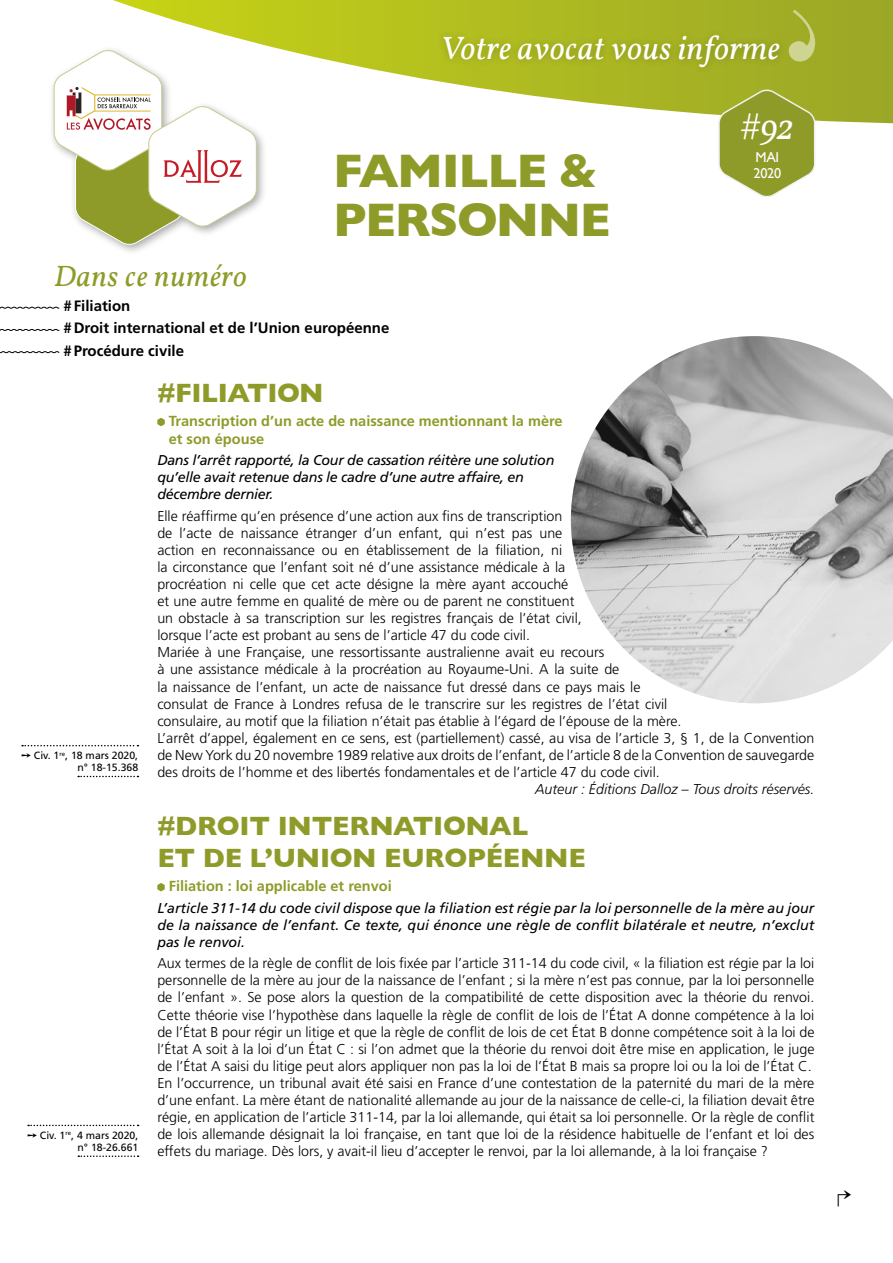
<style>
.page{position:relative;width:893px;height:1263px;background:#fff}
.page>*{position:absolute;margin:0;border:0;box-sizing:border-box;transform-origin:0 0}
.t1{font:700 48px/49.5px "Gill Sans";letter-spacing:-.03em;color:#8f9b29}
.t2{font:italic 36px "Vollkorn";color:#fff}
.t3{font:italic 33px "Vollkorn";letter-spacing:.01em;color:#fff}
.t4{font:italic 30px "Vollkorn";letter-spacing:.02em;color:#8f9b29}
.t5{font:28.8px "MS Mincho";color:#000}
.t6{font:700 27px/32.4px "Gill Sans";letter-spacing:-.01em;color:#8f9b29}
.t7{font:700 15px/22.2px "Frutiger";color:#000}
.t8{font:700 14.55px/17.4px "Frutiger";color:#8f9b29}
.t9{font:300 14.25px/17.1px "Frutiger";color:#000}
.t10{font:italic 14.25px/17.1px "Frutiger";letter-spacing:-.02em;color:#000}
.t11{font:italic 300 14.25px "Frutiger";color:#000}
.t12{font:14.25px/16.2px "Gill Sans";letter-spacing:-.02em;color:#fff}
.t13{font:10.5px/12.3px "Frutiger";color:#000;text-align:right}
</style>
<div class="page">
<svg style="left:113px;top:0;width:780px;height:124px"></svg>
<div style="left:436px;top:28px;width:351px;height:48px;background:#000;opacity:.2"></div>
<div style="left:49px;top:45px;width:219px;height:211px;background:#000;opacity:.35"></div>
<svg style="left:54px;top:50px;width:203px;height:195px"></svg>
<svg style="left:0;top:329px;width:59px;height:2px"></svg>
<svg style="left:0;top:351px;width:59px;height:2px"></svg>
<svg style="left:0;top:306px;width:59px;height:3px"></svg>
<svg style="left:717px;top:88px;width:99px;height:109px;background:#a3ad4b"></svg>
<svg style="left:157px;top:418px;width:8px;height:8px"></svg>
<svg style="left:157px;top:883px;width:8px;height:8px"></svg>
<svg style="left:22px;top:745px;width:116px;height:1px"></svg>
<svg style="left:78px;top:776px;width:60px;height:1px"></svg>
<svg style="left:28px;top:1125px;width:111px;height:1px"></svg>
<svg style="left:78px;top:1155px;width:61px;height:2px"></svg>
<img style="left:571px;top:336px;width:322px;height:367px">
<svg style="left:789px;top:10px;width:26px;height:52px"></svg>
<h3 class="t3" style="left:440px;top:28px;width:341px">Votre avocat vous informe</h3>
<h1 class="t1" style="left:333px;top:145px;width:279px">FAMILLE &amp;<br>PERSONNE</h1>
<h3 class="t4" style="left:54px;top:258px;width:194px">Dans ce numéro</h3>
<p class="t7" style="left:64px;top:295px;width:327px">#Filiation<br>#Droit international et de l’Union européenne #Procédure civile</p>
<h2 class="t2" style="left:740px;top:105px;width:54px">#92</h2>
<p class="t12" style="left:753px;top:149px;width:29px">MAI<br>2020</p>
<p class="t13" style="left:21px;top:749px;width:118px">➙ Civ. 1<sup>re</sup>, 18 mars 2020, n° 18-15.368</p>
<p class="t13" style="left:27px;top:1129px;width:113px">➙ Civ. 1<sup>re</sup>, 4 mars 2020, n° 18-26.661</p>
<h3 class="t6" style="left:157px;top:376px;width:168px">#FILIATION</h3>
<p class="t8" style="left:169px;top:412px;width:395px">Transcription d’un acte de naissance mentionnant la mère et son épouse</p>
<p class="t10" style="left:157px;top:452px;width:399px">Dans l’arrêt rapporté, la Cour de cassation réitère une solution qu’elle avait retenue dans le cadre d’une autre affaire, en décembre dernier.</p>
<p class="t9" style="left:157px;top:507px;width:659px">Elle réaffirme qu’en présence d’une action aux fins de transcription<br>de l’acte de naissance étranger d’un enfant, qui n’est pas une<br>action en reconnaissance ou en établissement de la filiation, ni<br>la circonstance que l’enfant soit né d’une assistance médicale à la<br>procréation ni celle que cet acte désigne la mère ayant accouché<br>et une autre femme en qualité de mère ou de parent ne constituent<br>un obstacle à sa transcription sur les registres français de l’état civil,<br>lorsque l’acte est probant au sens de l’article 47 du code civil.<br>Mariée à une Française, une ressortissante australienne avait eu recours<br>à une assistance médicale à la procréation au Royaume-Uni. A la suite de<br>la naissance de l’enfant, un acte de naissance fut dressé dans ce pays mais le<br>consulat de France à Londres refusa de le transcrire sur les registres de l’état civil<br>consulaire, au motif que la filiation n’était pas établie à l’égard de l’épouse de la mère.<br>L’arrêt d’appel, également en ce sens, est (partiellement) cassé, au visa de l’article 3, § 1, de la Convention de New York du 20 novembre 1989 relative aux droits de l’enfant, de l’article 8 de la Convention de sauvegarde des droits de l’homme et des libertés fondamentales et de l’article 47 du code civil.</p>
<p class="t11" style="left:535px;top:781px;width:281px">Auteur : Éditions Dalloz – Tous droits réservés.</p>
<h3 class="t6" style="left:157px;top:809px;width:430px">#DROIT INTERNATIONAL<br>ET DE L’UNION EUROPÉENNE</h3>
<p class="t8" style="left:169px;top:878px;width:224px">Filiation : loi applicable et renvoi</p>
<p class="t10" style="left:157px;top:899px;width:658px;text-align:justify">L’article 311-14 du code civil dispose que la filiation est régie par la loi personnelle de la mère au jour de la naissance de l’enfant. Ce texte, qui énonce une règle de conflit bilatérale et neutre, n’exclut pas le renvoi.</p>
<p class="t9" style="left:157px;top:955px;width:659px">Aux termes de la règle de conflit de lois fixée par l’article 311-14 du code civil, « la filiation est régie par la loi personnelle de la mère au jour de la naissance de l’enfant ; si la mère n’est pas connue, par la loi personnelle de l’enfant ». Se pose alors la question de la compatibilité de cette disposition avec la théorie du renvoi.<br>Cette théorie vise l’hypothèse dans laquelle la règle de conflit de lois de l’État A donne compétence à la loi de l’État B pour régir un litige et que la règle de conflit de lois de cet État B donne compétence soit à la loi de l’État A soit à la loi d’un État C : si l’on admet que la théorie du renvoi doit être mise en application, le juge de l’État A saisi du litige peut alors appliquer non pas la loi de l’État B mais sa propre loi ou la loi de l’État C.<br>En l’occurrence, un tribunal avait été saisi en France d’une contestation de la paternité du mari de la mère d’une enfant. La mère étant de nationalité allemande au jour de la naissance de celle-ci, la filiation devait être régie, en application de l’article 311-14, par la loi allemande, qui était sa loi personnelle. Or la règle de conflit de lois allemande désignait la loi française, en tant que loi de la résidence habituelle de l’enfant et loi des effets du mariage. Dès lors, y avait-il lieu d’accepter le renvoi, par la loi allemande, à la loi française ?</p>
<h3 class="t5" style="left:851px;top:1214px;width:16px;rotate:-180deg">↵</h3>
</div>
